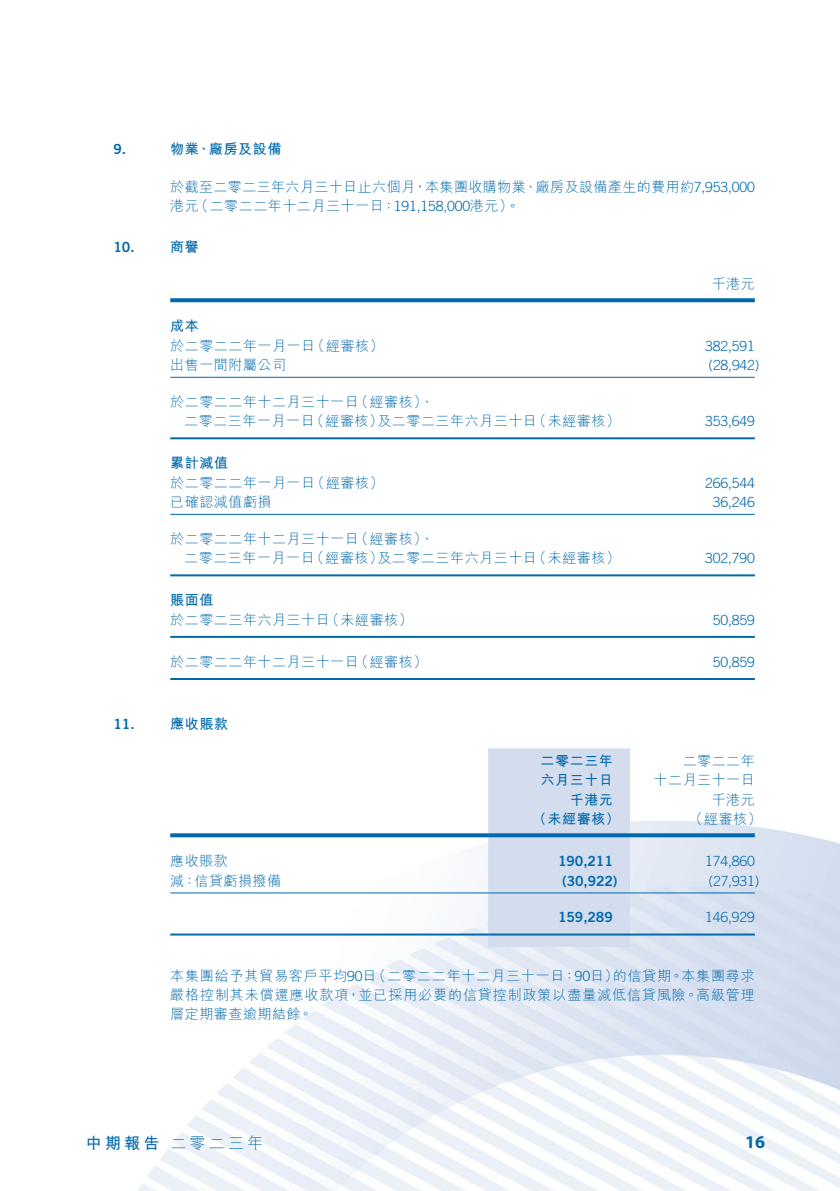
<style>
.page{position:relative;width:840px;height:1191px;background:#fff}
.page>*{position:absolute;margin:0;border:0;box-sizing:border-box;transform-origin:0 0}
.t1{font:700 18px "Myriad Pro";color:#0169ac}
.t2{font:300 16px "M Hei HK";letter-spacing:.2em;color:#0169ac}
.t3{font:700 16px "M Hei HK";color:#0169ac}
.t4{font:300 14px/19.4px "M Hei HK";letter-spacing:.04em;color:#0169ac}
.t5{font:300 14px "Trade Gothic LT Std";letter-spacing:-.01em;color:#0169ac}
.t6{font:300 14px/19.4px "M Hei HK";letter-spacing:.065em;color:#0169ac}
.t7{font:700 14px/19.4px "M Hei HK";letter-spacing:.04em;color:#0169ac}
.t8{font:14px "Trade Gothic LT Std Bd 2";letter-spacing:-.01em;color:#0169ac}
.t9{font:300 14px "M Hei HK";letter-spacing:.06em;color:#0169ac}
.s1{font-family:"Trade Gothic LT Std"}
</style>
<div class="page">
<img style="left:138px;top:298px;width:701px;height:893px">
<svg style="left:170px;top:298px;width:459px;height:4px;background:#1172b1"></svg>
<svg style="left:629px;top:298px;width:125px;height:4px"></svg>
<hr style="left:170px;top:377px;width:459px;height:1px;background:#0169ac">
<hr style="left:629px;top:377px;width:125px;height:1px;background:#0169ac">
<hr style="left:170px;top:437px;width:459px;height:2px;background:#0169ac">
<hr style="left:629px;top:437px;width:125px;height:2px;background:#0169ac">
<hr style="left:170px;top:514px;width:459px;height:1px;background:#0169ac">
<hr style="left:629px;top:514px;width:125px;height:1px;background:#0169ac">
<hr style="left:170px;top:574px;width:459px;height:2px;background:#0169ac">
<hr style="left:629px;top:574px;width:125px;height:2px;background:#0169ac">
<hr style="left:170px;top:636px;width:459px;height:2px;background:#0169ac">
<hr style="left:629px;top:636px;width:125px;height:2px;background:#0169ac">
<hr style="left:170px;top:678px;width:459px;height:2px;background:#0169ac">
<hr style="left:629px;top:678px;width:125px;height:2px;background:#0169ac">
<div style="left:488px;top:748px;width:141px;height:199px;background:#d4ddee"></div>
<svg style="left:170px;top:833px;width:318px;height:4px"></svg>
<svg style="left:488px;top:833px;width:141px;height:4px"></svg>
<svg style="left:629px;top:833px;width:125px;height:4px"></svg>
<hr style="left:170px;top:892px;width:318px;height:1px;background:#0169ac">
<hr style="left:488px;top:892px;width:141px;height:1px;background:#0169ac">
<hr style="left:629px;top:892px;width:125px;height:1px;background:#0169ac">
<hr style="left:170px;top:933px;width:318px;height:2px;background:#0169ac">
<hr style="left:488px;top:933px;width:141px;height:2px;background:#0169ac">
<hr style="left:629px;top:933px;width:125px;height:2px;background:#0169ac">
<p class="t8" style="left:113px;top:141px;width:14px">9.</p>
<p class="t8" style="left:113px;top:238px;width:23px">10.</p>
<p class="t8" style="left:113px;top:715px;width:23px">11.</p>
<p class="t7" style="left:170px;top:138px;width:113px">物業、廠房及設備</p>
<p class="t4" style="left:194px;top:176px;width:561px;text-indent:-24px">於截至二零二三年六月三十日止六個月，本集團收購物業、廠房及設備產生的費用約<span class="s1">7,953,000</span>（二零二二年十二月三十一日：<span class="s1">191,158,000</span>港元。(</p>
<p class="t4" style="left:170px;top:196px;width:30px">港元</p>
<p class="t7" style="left:170px;top:236px;width:30px">商譽</p>
<p class="t4" style="left:711px;top:274px;width:45px">千港元</p>
<p class="t7" style="left:170px;top:315px;width:30px">成本</p>
<p class="t4" style="left:310px;top:335px;width:74px">（經審核(</p>
<p class="t4" style="left:170px;top:335px;width:146px">於二零二二年一月一日</p>
<p class="t5" style="left:704px;top:337px;width:51px">382,591</p>
<p class="t4" style="left:170px;top:355px;width:117px">出售一間附屬公司</p>
<p class="t5" style="left:708px;top:357px;width:52px">)28,942(</p>
<p class="t4" style="left:354px;top:392px;width:81px">（經審核、(</p>
<p class="t4" style="left:170px;top:392px;width:190px">於二零二二年十二月三十一日</p>
<p class="t4" style="left:310px;top:411px;width:74px">（經審核）</p>
<p class="t4" style="left:532px;top:411px;width:89px">（未經審核(</p>
<p class="t4" style="left:377px;top:411px;width:161px">及二零二三年六月三十日</p>
<p class="t4" style="left:184px;top:411px;width:132px">二零二三年一月一日</p>
<p class="t7" style="left:170px;top:452px;width:59px">累計減值</p>
<p class="t5" style="left:704px;top:413px;width:51px">353,649</p>
<p class="t4" style="left:310px;top:472px;width:74px">（經審核(</p>
<p class="t4" style="left:170px;top:472px;width:146px">於二零二二年一月一日</p>
<p class="t5" style="left:704px;top:474px;width:51px">266,544</p>
<p class="t4" style="left:170px;top:492px;width:103px">已確認減值虧損</p>
<p class="t5" style="left:712px;top:494px;width:43px">36,246</p>
<p class="t4" style="left:354px;top:529px;width:81px">（經審核、(</p>
<p class="t4" style="left:170px;top:529px;width:190px">於二零二二年十二月三十一日</p>
<p class="t4" style="left:310px;top:548px;width:74px">（經審核）</p>
<p class="t4" style="left:532px;top:548px;width:89px">（未經審核(</p>
<p class="t4" style="left:377px;top:548px;width:161px">及二零二三年六月三十日</p>
<p class="t4" style="left:184px;top:548px;width:132px">二零二三年一月一日</p>
<p class="t7" style="left:170px;top:589px;width:45px">賬面值</p>
<p class="t5" style="left:704px;top:550px;width:51px">302,790</p>
<p class="t4" style="left:325px;top:609px;width:89px">（未經審核(</p>
<p class="t4" style="left:170px;top:609px;width:161px">於二零二三年六月三十日</p>
<p class="t5" style="left:712px;top:611px;width:43px">50,859</p>
<p class="t4" style="left:354px;top:652px;width:74px">（經審核(</p>
<p class="t4" style="left:170px;top:652px;width:190px">於二零二二年十二月三十一日</p>
<p class="t5" style="left:712px;top:653px;width:43px">50,859</p>
<p class="t7" style="left:170px;top:712px;width:59px">應收賬款</p>
<p class="t7" style="left:540px;top:750px;width:74px">二零二三年六月三十日</p>
<p class="t4" style="left:653px;top:751px;width:103px;text-align:right">二零二二年<br>十二月三十一日千港元</p>
<p class="t7" style="left:569px;top:788px;width:45px">千港元</p>
<p class="t4" style="left:170px;top:851px;width:59px">應收賬款</p>
<p class="t4" style="left:170px;top:870px;width:112px">減：信貸虧損撥備</p>
<p class="t7" style="left:532px;top:808px;width:89px">（未經審核）</p>
<p class="t4" style="left:688px;top:809px;width:74px">（經審核(</p>
<p class="t8" style="left:557px;top:852px;width:56px">190,211</p>
<p class="t5" style="left:704px;top:853px;width:51px">174,860</p>
<p class="t8" style="left:562px;top:872px;width:57px">)30,922(</p>
<p class="t5" style="left:708px;top:872px;width:52px">)27,931(</p>
<p class="t8" style="left:557px;top:908px;width:56px">159,289</p>
<p class="t5" style="left:704px;top:909px;width:51px">146,929</p>
<p class="t9" style="left:612px;top:968px;width:143px">的信貸期。本集團尋求</p>
<p class="t9" style="left:372px;top:968px;width:248px">（二零二二年十二月三十一日：<span class="s1">90</span>日）</p>
<p class="t6" style="left:170px;top:965px;width:585px">本集團給予其貿易客戶平均<span class="s1">90</span>日<br>嚴格控制其未償還應收款項，並已採用必要的信貸控制政策以盡量減低信貸風險。高級管理層定期審查逾期結餘。</p>
<p class="t3" style="left:86px;top:1131px;width:75px">中期報告</p>
<p class="t2" style="left:170px;top:1134px;width:94px">二零二三年</p>
<p class="t1" style="left:744px;top:1130px;width:21px">16</p>
</div>
